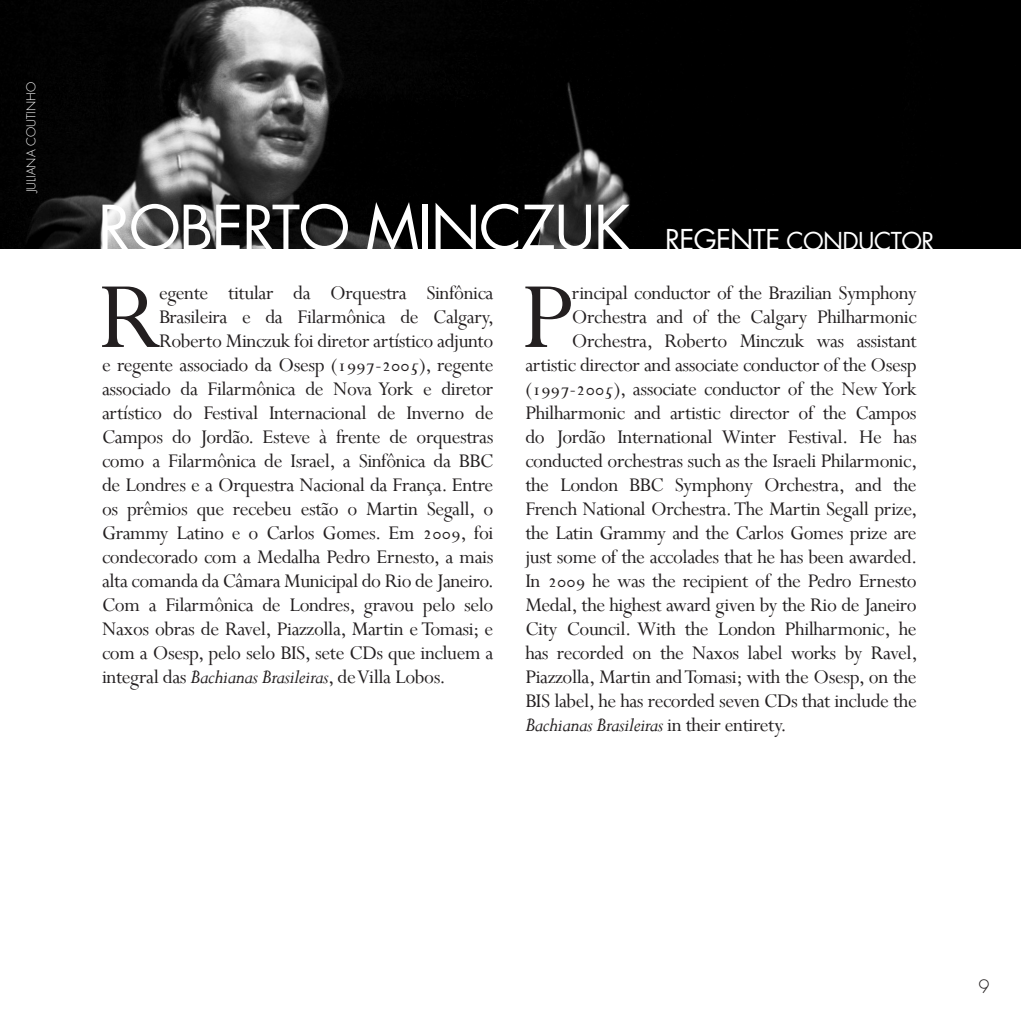
<style>
.page{position:relative;width:1021px;height:1021px;background:#fff}
.page>*{position:absolute;margin:0;border:0;box-sizing:border-box;transform-origin:0 0}
.Capitular{font:105.3px "Perpetua";color:#231f20}
.t1{font:60px "Futura";letter-spacing:-.025em;color:#fff}
.Capitular-2{font:21.6px "Perpetua";letter-spacing:-.02em;color:#231f20}
.Capitular-3{font:italic 21.6px "Perpetua";letter-spacing:-.02em;color:#231f20}
.t2{font:300 18px "Futura";color:#231f20}
.t3{font:300 12px "Futura Std";color:#fff}
.s1{font-size:27.9px}
.s2{font-size:24px}
.s3{font-family:"Perpetua SC"}
.s4{font-style:italic}
.s5{font-style:normal}
</style>
<div class="page">
<img style="left:1px;top:0;width:1019px;height:249px">
<img style="left:0;top:0;width:1px;height:249px">
<p class="t3" style="left:24px;top:192px;width:112px;rotate:-90deg">JULIANA COUTINHO</p>
<p class="t1" style="left:98px;top:186px;width:838px">ROBERTO MINCZUK <span class="s1">REGENTE</span> <span class="s2">CONDUCTOR</span></p>
<p class="Capitular" style="left:98px;top:250px;width:64px">R</p>
<p class="Capitular-2" style="left:159px;top:279px;width:336px">egente titular da Orquestra Sinfônica</p>
<p class="Capitular-2" style="left:159px;top:303px;width:337px">Brasileira e da Filarmônica de Calgary,</p>
<p class="Capitular-2" style="left:159px;top:327px;width:336px">Roberto Minczuk foi diretor artístico adjunto</p>
<p class="Capitular-2" style="left:102px;top:351px;width:393px">e regente associado da Osesp (<span class="s3">1997-2005</span>), regente</p>
<p class="Capitular-2" style="left:102px;top:375px;width:393px">associado da Filarmônica de Nova York e diretor</p>
<p class="Capitular-2" style="left:102px;top:399px;width:393px">artístico do Festival Internacional de Inverno de</p>
<p class="Capitular-2" style="left:102px;top:423px;width:393px">Campos do Jordão. Esteve à frente de orquestras</p>
<p class="Capitular-2" style="left:102px;top:447px;width:393px">como a Filarmônica de Israel, a Sinfônica da BBC</p>
<p class="Capitular-2" style="left:102px;top:471px;width:393px">de Londres e a Orquestra Nacional da França. Entre</p>
<p class="Capitular-2" style="left:102px;top:495px;width:393px">os prêmios que recebeu estão o Martin Segall, o</p>
<p class="Capitular-2" style="left:102px;top:519px;width:393px">Grammy Latino e o Carlos Gomes. Em <span class="s3">2009</span>, foi</p>
<p class="Capitular-2" style="left:102px;top:543px;width:393px">condecorado com a Medalha Pedro Ernesto, a mais</p>
<p class="Capitular-2" style="left:102px;top:567px;width:393px">alta comanda da Câmara Municipal do Rio de Janeiro.</p>
<p class="Capitular-2" style="left:102px;top:591px;width:393px">Com a Filarmônica de Londres, gravou pelo selo</p>
<p class="Capitular-2" style="left:102px;top:615px;width:393px">Naxos obras de Ravel, Piazzolla, Martin e Tomasi; e</p>
<p class="Capitular-2" style="left:102px;top:639px;width:393px">com a Osesp, pelo selo BIS, sete CDs que incluem a</p>
<p class="Capitular-2" style="left:102px;top:663px;width:345px">integral das <span class="s4">Bachianas Brasileiras</span>, de Villa Lobos.</p>
<p class="Capitular" style="left:521px;top:250px;width:54px">P</p>
<p class="Capitular-2" style="left:572px;top:279px;width:346px">rincipal conductor of the Brazilian Symphony</p>
<p class="Capitular-2" style="left:572px;top:303px;width:346px">Orchestra and of the Calgary Philharmonic</p>
<p class="Capitular-2" style="left:572px;top:327px;width:346px">Orchestra, Roberto Minczuk was assistant</p>
<p class="Capitular-2" style="left:525px;top:351px;width:393px">artistic director and associate conductor of the Osesp</p>
<p class="Capitular-2" style="left:525px;top:375px;width:393px">(<span class="s3">1997-2005</span>), associate conductor of the New York</p>
<p class="Capitular-2" style="left:525px;top:399px;width:393px">Philharmonic and artistic director of the Campos</p>
<p class="Capitular-2" style="left:525px;top:423px;width:393px">do Jordão International Winter Festival. He has</p>
<p class="Capitular-2" style="left:525px;top:447px;width:393px">conducted orchestras such as the Israeli Philarmonic,</p>
<p class="Capitular-2" style="left:525px;top:471px;width:393px">the London BBC Symphony Orchestra, and the</p>
<p class="Capitular-2" style="left:525px;top:495px;width:393px">French National Orchestra. The Martin Segall prize,</p>
<p class="Capitular-2" style="left:525px;top:519px;width:393px">the Latin Grammy and the Carlos Gomes prize are</p>
<p class="Capitular-2" style="left:525px;top:543px;width:393px">just some of the accolades that he has been awarded.</p>
<p class="Capitular-2" style="left:525px;top:567px;width:393px">In <span class="s3">2009</span> he was the recipient of the Pedro Ernesto</p>
<p class="Capitular-2" style="left:525px;top:591px;width:393px">Medal, the highest award given by the Rio de Janeiro</p>
<p class="Capitular-2" style="left:525px;top:615px;width:393px">City Council. With the London Philharmonic, he</p>
<p class="Capitular-2" style="left:525px;top:639px;width:394px">has recorded on the Naxos label works by Ravel,</p>
<p class="Capitular-2" style="left:525px;top:663px;width:393px">Piazzolla, Martin and Tomasi; with the Osesp, on the</p>
<p class="Capitular-2" style="left:525px;top:687px;width:393px">BIS label, he has recorded seven CDs that include the</p>
<p class="Capitular-3" style="left:525px;top:711px;width:263px">Bachianas Brasileiras <span class="s5">in their entirety.</span></p>
<p class="t2" style="left:978px;top:975px;width:13px">9</p>
</div>
